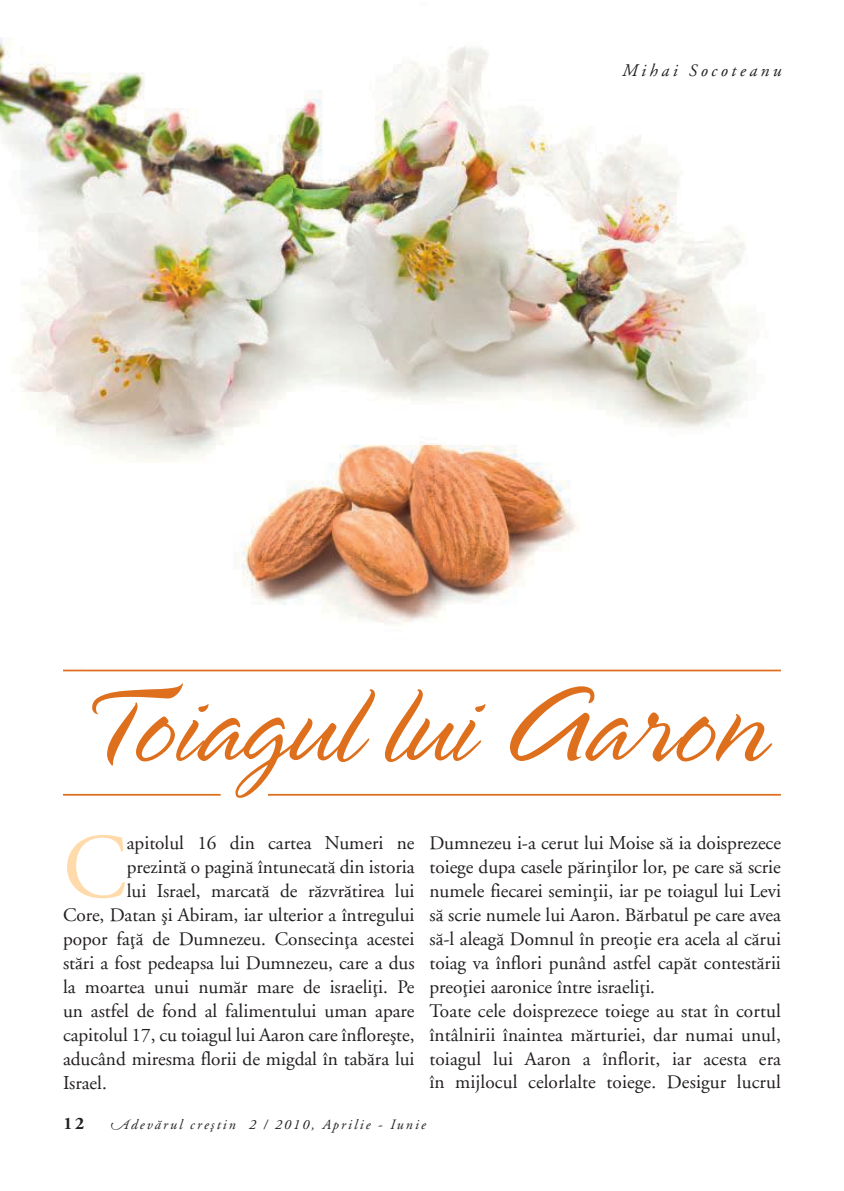
<style>
.page{position:relative;width:844px;height:1191px;background:#fff}
.page>*{position:absolute;margin:0;border:0;box-sizing:border-box;transform-origin:0 0}
.t1{font:300 122.5px "Spring";color:#de6f1d}
.t2{font:91.52px "Adobe Garamond";color:#ffdbab}
.t3{font:19.25px/24px "Adobe Garamond";color:#231f20}
.t4{font:italic 17.5px "Adobe Garamond";letter-spacing:.2em;color:#231f20}
.t5{font:700 17.5px "Adobe Garamond";color:#231f20}
.t6{font:italic 14px "Adobe Garamond";letter-spacing:.15em;color:#231f20}
.s1{font-family:"Adobe Garamond Alt"}
</style>
<div class="page">
<img style="left:0;top:38px;width:748px;height:587px">
<hr style="left:63px;top:669px;width:717px;height:2px;background:#de6f1d">
<hr style="left:63px;top:794px;width:157px;height:1px;background:#de6f1d">
<hr style="left:268px;top:794px;width:512px;height:1px;background:#de6f1d">
<p class="t4" style="left:621px;top:61px;width:160px">Mihai Socoteanu</p>
<h1 class="t1" style="left:78px;top:662px;width:690px">Toiagul lui Aaron</h1>
<h2 class="t2" style="left:63px;top:817px;width:65px">C</h2>
<p class="t3" style="left:127px;top:831px;width:289px">apitolul 16 din cartea Numeri ne</p>
<p class="t3" style="left:127px;top:855px;width:289px">prezintă o pagină întunecată din istoria</p>
<p class="t3" style="left:127px;top:879px;width:289px">lui Israel, marcată de răzvrătirea lui</p>
<p class="t3" style="left:63px;top:903px;width:353px">Core, Datan şi Abiram, iar ulterior a întregului</p>
<p class="t3" style="left:63px;top:927px;width:353px">popor faţă de Dumnezeu. Consecinţa acestei</p>
<p class="t3" style="left:63px;top:951px;width:353px">stări a fost pedeapsa lui Dumnezeu, care a dus</p>
<p class="t3" style="left:63px;top:975px;width:353px">la moartea unui număr mare de israeliţi. Pe</p>
<p class="t3" style="left:63px;top:999px;width:353px">un astfel de fond al falimentului uman apare</p>
<p class="t3" style="left:63px;top:1023px;width:353px">capitolul 17, cu toiagul lui Aaron care înfloreşte,</p>
<p class="t3" style="left:63px;top:1047px;width:353px">aducând miresma florii de migdal în tabăra lui</p>
<p class="t3" style="left:63px;top:1070px;width:45px">Israel.</p>
<p class="t3" style="left:429px;top:831px;width:353px">Dumnezeu i-a cerut lui Moise să ia doisprezece toiege dupa casele părinţilor lor, pe care să scrie numele fiecarei seminţii, iar pe toiagul lui Levi să scrie numele lui Aaron. Bărbatul pe care avea să-l aleagă Domnul în preoţie era acela al cărui toiag va înflori punând astfel capăt contestării preoţiei aaronice între israeliţi.<br>Toate cele doisprezece toiege au stat în cortul întâlnirii înaintea mărturiei, dar numai unul, toiagul lui Aaron a înflorit, iar acesta era în mijlocul celorlalte toiege. Desigur lucrul</p>
<p class="t5" style="left:63px;top:1114px;width:22px">12</p>
<p class="t6" style="left:109px;top:1117px;width:317px"><span class="s1">A</span>devărul creştin 2 / 2010, Aprilie - Iunie</p>
</div>
